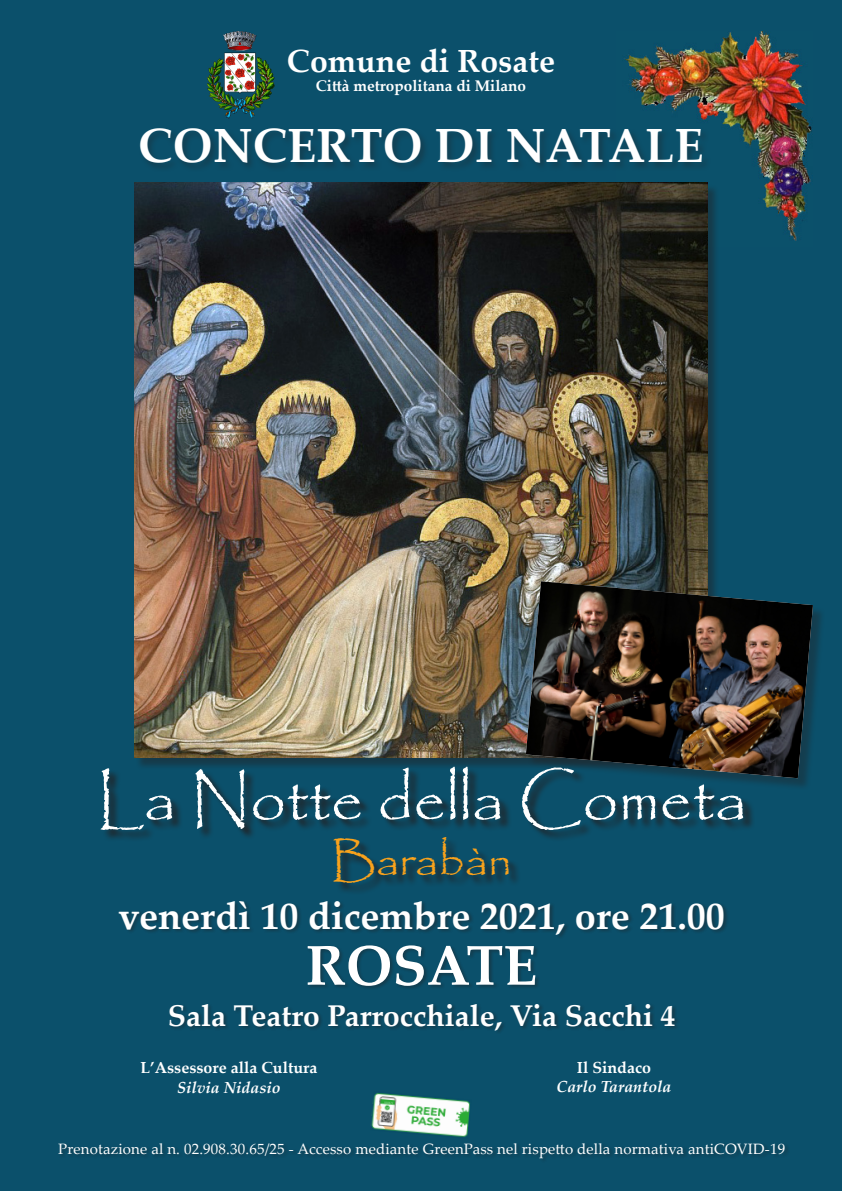
<style>
.page{position:relative;width:842px;height:1191px;background:#0b506b}
.page>*{position:absolute;margin:0;border:0;box-sizing:border-box;transform-origin:0 0}
.t1{font:64px "Papyrus";color:#fff}
.t2{font:700 56px "Palatino Linotype";color:#fff}
.t3{font:700 48px "Palatino Linotype";color:#fff}
.t4{font:46px "Papyrus";color:#f9a21c}
.t5{font:700 38px "Palatino Linotype";color:#fff}
.t6{font:700 32px "Palatino Linotype";color:#fff}
.t7{font:700 30px "Palatino Linotype";color:#fff}
.t8{font:700 16px "Palatino Linotype";color:#fff}
.t9{font:italic 700 16px "Palatino Linotype";color:#fff}
.t10{font:700 15.4px "Palatino Linotype";color:#fff}
.t11{font:15px "Palatino Linotype";letter-spacing:.01em;color:#fff}
</style>
<div class="page">
<img style="left:207px;top:31px;width:67px;height:88px">
<img style="left:617px;top:31px;width:195px;height:210px">
<div style="left:136px;top:184px;width:584px;height:586px;background:#231f20;opacity:.44"></div>
<img style="left:134px;top:183px;width:573px;height:575px">
<div style="left:527px;top:583px;width:298px;height:207px;background:#231f20;opacity:.37"></div>
<img style="left:526px;top:581px;width:287px;height:197px">
<div style="left:102px;top:768px;width:653px;height:127px;background:#0b506b"></div>
<div style="left:101px;top:768px;width:649px;height:121px;background:#231f20;opacity:.28"></div>
<div style="left:139px;top:127px;width:572px;height:46px;background:#231f20;opacity:.34"></div>
<div style="left:58px;top:900px;width:731px;height:263px;background:#231f20;opacity:.23"></div>
<img style="left:370px;top:1091px;width:102px;height:48px">
<h3 class="t6" style="left:287px;top:39px;width:270px">Comune di Rosate</h3>
<p class="t10" style="left:316px;top:75px;width:212px">Città metropolitana di Milano</p>
<h3 class="t3" style="left:138px;top:112px;width:567px">CONCERTO DI NATALE</h3>
<h1 class="t1" style="left:96px;top:760px;width:653px">La Notte della Cometa</h1>
<h3 class="t4" style="left:332px;top:832px;width:182px">Barabàn</h3>
<h3 class="t5" style="left:119px;top:888px;width:608px">venerdì 10 dicembre 2021, ore 21.00</h3>
<h2 class="t2" style="left:306px;top:925px;width:233px">ROSATE</h2>
<h3 class="t7" style="left:168px;top:994px;width:509px">Sala Teatro Parrocchiale, Via Sacchi 4</h3>
<p class="t8" style="left:141px;top:1056px;width:178px">L’Assessore alla Cultura</p>
<p class="t9" style="left:177px;top:1075px;width:105px">Silvia Nidasio</p>
<p class="t8" style="left:577px;top:1056px;width:76px">Il Sindaco</p>
<p class="t9" style="left:556px;top:1075px;width:117px">Carlo Tarantola</p>
<p class="t11" style="left:58px;top:1138px;width:728px">Prenotazione al n. 02.908.30.65/25 - Accesso mediante GreenPass nel rispetto della normativa antiCOVID-19</p>
</div>
